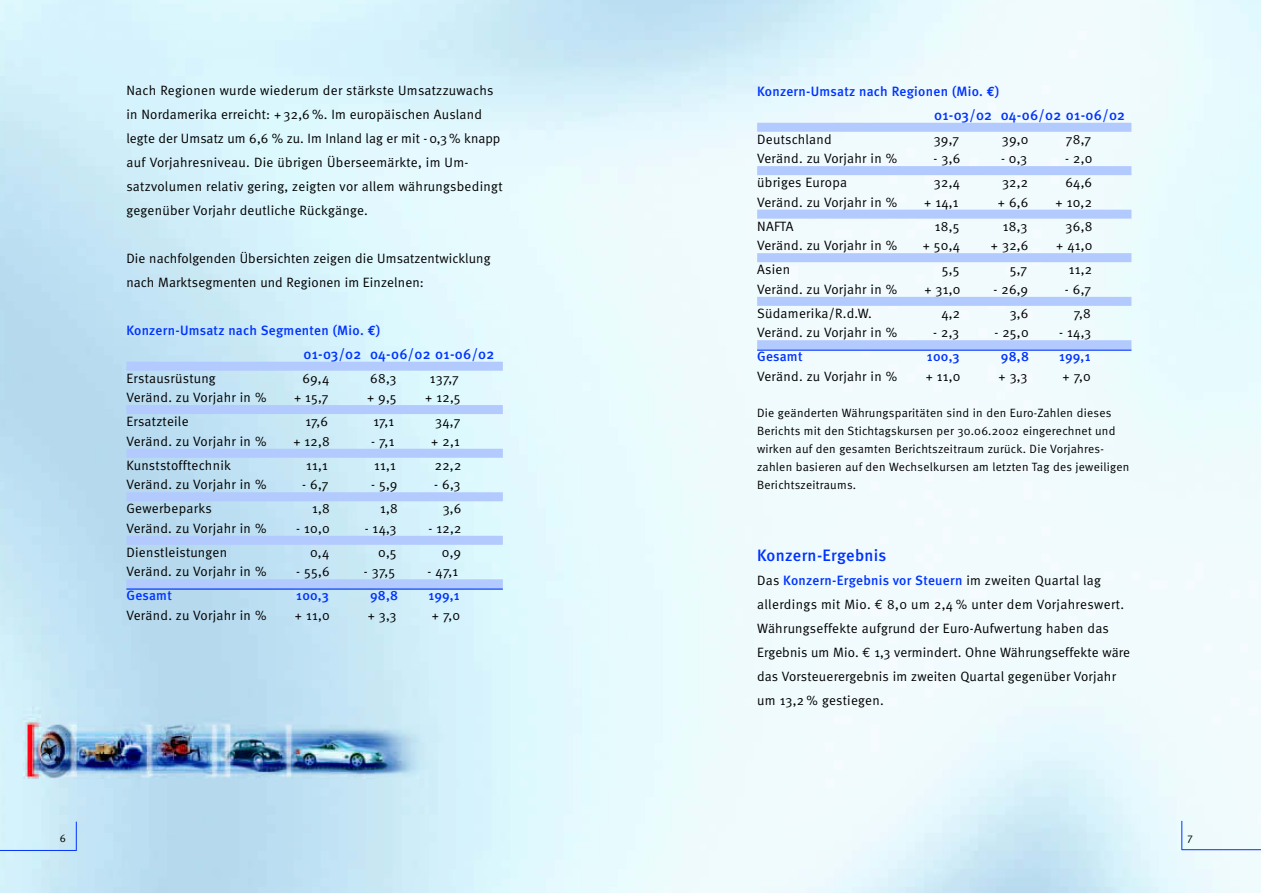
<style>
.page{position:relative;width:1262px;height:893px;background:#fff}
.page>*{position:absolute;margin:0;border:0;box-sizing:border-box;transform-origin:0 0}
.t1{font:500 16.5px "Meta";letter-spacing:.02em;color:#03f}
.t2{font:500 14.25px "Meta";letter-spacing:.01em;color:#03f}
.t3{font:13.5px/24px "Meta Normal";letter-spacing:.015em;color:#000}
.t4{font:500 13.5px "Meta";letter-spacing:.02em;color:#03f}
.t5{font:12px/18px "Meta Normal";letter-spacing:.02em;color:#000}
.t6{font:10.8px "Meta Normal";color:#000}
.s1{font-family:"Euro Mono";font-weight:700}
.s2{font-family:"Meta Normal";font-weight:400;color:#000}
.s3{font-family:"Euro Mono"}
</style>
<div class="page">
<img style="left:1px;top:0;width:1259px;height:892px">
<div style="left:757px;top:123px;width:374px;height:9px;background:#b3caff"></div>
<div style="left:757px;top:166px;width:374px;height:9px;background:#b3caff"></div>
<div style="left:757px;top:210px;width:374px;height:9px;background:#b3caff"></div>
<div style="left:757px;top:253px;width:374px;height:9px;background:#b3caff"></div>
<div style="left:757px;top:297px;width:374px;height:9px;background:#b3caff"></div>
<div style="left:757px;top:340px;width:374px;height:9px;background:#b3caff"></div>
<hr style="left:757px;top:349px;width:374px;height:2px;background:#03f">
<hr style="left:1181px;top:849px;width:79px;height:1px;background:#03f">
<svg style="left:1181px;top:820px;width:1px;height:29px"></svg>
<div style="left:126px;top:362px;width:377px;height:8px;background:#b3caff"></div>
<div style="left:126px;top:405px;width:377px;height:9px;background:#b3caff"></div>
<div style="left:126px;top:448px;width:377px;height:10px;background:#b3caff"></div>
<div style="left:126px;top:492px;width:377px;height:9px;background:#b3caff"></div>
<div style="left:126px;top:536px;width:377px;height:8px;background:#b3caff"></div>
<div style="left:126px;top:579px;width:377px;height:9px;background:#b3caff"></div>
<hr style="left:126px;top:588px;width:377px;height:1px;background:#03f">
<hr style="left:1px;top:850px;width:76px;height:1px;background:#03f">
<svg style="left:76px;top:821px;width:1px;height:29px"></svg>
<p class="t3" style="left:126px;top:79px;width:377px">Nach Regionen wurde wiederum der stärkste Umsatzzuwachs in Nordamerika erreicht: + 32,6 %. Im europäischen Ausland legte der Umsatz um 6,6 % zu. Im Inland lag er mit - 0,3 % knapp auf Vorjahresniveau. Die übrigen Überseemärkte, im Um&shy;satzvolumen relativ gering, zeigten vor allem währungsbedingt gegenüber Vorjahr deutliche Rückgänge.</p>
<p class="t3" style="left:126px;top:247px;width:365px">Die nachfolgenden Übersichten zeigen die Umsatzentwicklung nach Marktsegmenten und Regionen im Einzelnen:</p>
<p class="t4" style="left:126px;top:325px;width:255px">Konzern-Umsatz nach Segmenten (Mio. <span class="s1">€</span>)</p>
<p class="t2" style="left:303px;top:348px;width:192px">01-03/02 04-06/02 01-06/02</p>
<p class="t3" style="left:126px;top:367px;width:91px">Erstausrüstung</p>
<p class="t3" style="left:302px;top:367px;width:28px">69,4</p>
<p class="t3" style="left:370px;top:367px;width:28px">68,3</p>
<p class="t3" style="left:430px;top:367px;width:30px">137,7</p>
<p class="t3" style="left:126px;top:386px;width:142px">Veränd. zu Vorjahr in %</p>
<p class="t3" style="left:294px;top:386px;width:36px">+ 15,7</p>
<p class="t3" style="left:367px;top:386px;width:31px">+ 9,5</p>
<p class="t3" style="left:425px;top:386px;width:37px">+ 12,5</p>
<p class="t3" style="left:126px;top:410px;width:64px">Ersatzteile</p>
<p class="t3" style="left:305px;top:410px;width:24px">17,6</p>
<p class="t3" style="left:373px;top:410px;width:22px">17,1</p>
<p class="t3" style="left:435px;top:410px;width:27px">34,7</p>
<p class="t3" style="left:126px;top:430px;width:142px">Veränd. zu Vorjahr in %</p>
<p class="t3" style="left:293px;top:430px;width:38px">+ 12,8</p>
<p class="t3" style="left:371px;top:430px;width:25px">- 7,1</p>
<p class="t3" style="left:431px;top:430px;width:30px">+ 2,1</p>
<p class="t3" style="left:126px;top:454px;width:106px">Kunststofftechnik</p>
<p class="t3" style="left:306px;top:454px;width:23px">11,1</p>
<p class="t3" style="left:374px;top:454px;width:23px">11,1</p>
<p class="t3" style="left:435px;top:454px;width:28px">22,2</p>
<p class="t3" style="left:126px;top:473px;width:142px">Veränd. zu Vorjahr in %</p>
<p class="t3" style="left:302px;top:473px;width:28px">- 6,7</p>
<p class="t3" style="left:371px;top:473px;width:28px">- 5,9</p>
<p class="t3" style="left:434px;top:473px;width:28px">- 6,3</p>
<p class="t3" style="left:126px;top:497px;width:87px">Gewerbeparks</p>
<p class="t3" style="left:312px;top:497px;width:19px">1,8</p>
<p class="t3" style="left:380px;top:497px;width:19px">1,8</p>
<p class="t3" style="left:443px;top:497px;width:20px">3,6</p>
<p class="t3" style="left:126px;top:517px;width:142px">Veränd. zu Vorjahr in %</p>
<p class="t3" style="left:296px;top:517px;width:35px">- 10,0</p>
<p class="t3" style="left:365px;top:517px;width:33px">- 14,3</p>
<p class="t3" style="left:428px;top:517px;width:35px">- 12,2</p>
<p class="t3" style="left:126px;top:541px;width:102px">Dienstleistungen</p>
<p class="t3" style="left:310px;top:541px;width:21px">0,4</p>
<p class="t3" style="left:378px;top:541px;width:20px">0,5</p>
<p class="t3" style="left:442px;top:541px;width:21px">0,9</p>
<p class="t3" style="left:126px;top:560px;width:142px">Veränd. zu Vorjahr in %</p>
<p class="t3" style="left:296px;top:560px;width:35px">- 55,6</p>
<p class="t3" style="left:364px;top:560px;width:33px">- 37,5</p>
<p class="t3" style="left:427px;top:560px;width:32px">- 47,1</p>
<p class="t4" style="left:126px;top:590px;width:47px">Gesamt</p>
<p class="t4" style="left:296px;top:590px;width:34px">100,3</p>
<p class="t4" style="left:370px;top:590px;width:30px">98,8</p>
<p class="t4" style="left:428px;top:590px;width:33px">199,1</p>
<p class="t3" style="left:126px;top:604px;width:142px">Veränd. zu Vorjahr in %</p>
<p class="t3" style="left:295px;top:604px;width:36px">+ 11,0</p>
<p class="t3" style="left:368px;top:604px;width:30px">+ 3,3</p>
<p class="t3" style="left:432px;top:604px;width:30px">+ 7,0</p>
<p class="t6" style="left:60px;top:834px;width:8px">6</p>
<p class="t4" style="left:757px;top:86px;width:244px">Konzern-Umsatz nach Regionen (Mio. <span class="s1">€</span>)</p>
<p class="t2" style="left:934px;top:109px;width:192px">01-03/02 04-06/02 01-06/02</p>
<p class="t3" style="left:757px;top:128px;width:76px">Deutschland</p>
<p class="t3" style="left:933px;top:128px;width:27px">39,7</p>
<p class="t3" style="left:1001px;top:128px;width:28px">39,0</p>
<p class="t3" style="left:1065px;top:128px;width:27px">78,7</p>
<p class="t3" style="left:757px;top:147px;width:142px">Veränd. zu Vorjahr in %</p>
<p class="t3" style="left:933px;top:147px;width:28px">- 3,6</p>
<p class="t3" style="left:1001px;top:147px;width:28px">- 0,3</p>
<p class="t3" style="left:1065px;top:147px;width:29px">- 2,0</p>
<p class="t3" style="left:757px;top:171px;width:91px">übriges Europa</p>
<p class="t3" style="left:934px;top:171px;width:28px">32,4</p>
<p class="t3" style="left:1002px;top:171px;width:28px">32,2</p>
<p class="t3" style="left:1065px;top:171px;width:28px">64,6</p>
<p class="t3" style="left:757px;top:191px;width:142px">Veränd. zu Vorjahr in %</p>
<p class="t3" style="left:924px;top:191px;width:36px">+ 14,1</p>
<p class="t3" style="left:997px;top:191px;width:32px">+ 6,6</p>
<p class="t3" style="left:1055px;top:191px;width:38px">+ 10,2</p>
<p class="t3" style="left:757px;top:215px;width:38px">NAFTA</p>
<p class="t3" style="left:934px;top:215px;width:26px">18,5</p>
<p class="t3" style="left:1003px;top:215px;width:26px">18,3</p>
<p class="t3" style="left:1065px;top:215px;width:28px">36,8</p>
<p class="t3" style="left:757px;top:234px;width:142px">Veränd. zu Vorjahr in %</p>
<p class="t3" style="left:922px;top:234px;width:39px">+ 50,4</p>
<p class="t3" style="left:991px;top:234px;width:39px">+ 32,6</p>
<p class="t3" style="left:1056px;top:234px;width:38px">+ 41,0</p>
<p class="t3" style="left:757px;top:258px;width:34px">Asien</p>
<p class="t3" style="left:942px;top:258px;width:19px">5,5</p>
<p class="t3" style="left:1010px;top:258px;width:19px">5,7</p>
<p class="t3" style="left:1068px;top:258px;width:25px">11,2</p>
<p class="t3" style="left:757px;top:278px;width:142px">Veränd. zu Vorjahr in %</p>
<p class="t3" style="left:924px;top:278px;width:38px">+ 31,0</p>
<p class="t3" style="left:993px;top:278px;width:36px">- 26,9</p>
<p class="t3" style="left:1064px;top:278px;width:28px">- 6,7</p>
<p class="t3" style="left:757px;top:302px;width:116px">Südamerika/R.d.W.</p>
<p class="t3" style="left:941px;top:302px;width:20px">4,2</p>
<p class="t3" style="left:1009px;top:302px;width:20px">3,6</p>
<p class="t3" style="left:1073px;top:302px;width:18px">7,8</p>
<p class="t3" style="left:757px;top:321px;width:142px">Veränd. zu Vorjahr in %</p>
<p class="t3" style="left:933px;top:321px;width:27px">- 2,3</p>
<p class="t3" style="left:994px;top:321px;width:36px">- 25,0</p>
<p class="t3" style="left:1059px;top:321px;width:33px">- 14,3</p>
<p class="t4" style="left:757px;top:351px;width:47px">Gesamt</p>
<p class="t4" style="left:927px;top:351px;width:34px">100,3</p>
<p class="t4" style="left:1000px;top:351px;width:30px">98,8</p>
<p class="t4" style="left:1059px;top:351px;width:33px">199,1</p>
<p class="t3" style="left:757px;top:365px;width:142px">Veränd. zu Vorjahr in %</p>
<p class="t3" style="left:925px;top:365px;width:36px">+ 11,0</p>
<p class="t3" style="left:998px;top:365px;width:30px">+ 3,3</p>
<p class="t3" style="left:1062px;top:365px;width:30px">+ 7,0</p>
<p class="t5" style="left:757px;top:404px;width:374px">Die geänderten Währungsparitäten sind in den Euro-Zahlen dieses Berichts mit den Stichtagskursen per 30.06.2002 eingerechnet und wirken auf den gesamten Berichtszeitraum zurück. Die Vorjahres&shy;zahlen basieren auf den Wechselkursen am letzten Tag des jeweiligen Berichtszeitraums.</p>
<p class="t1" style="left:757px;top:549px;width:131px">Konzern-Ergebnis</p>
<p class="t4" style="left:757px;top:575px;width:345px"><span class="s2">Das</span> Konzern-Ergebnis vor Steuern <span class="s2">im zweiten Quartal lag</span></p>
<p class="t3" style="left:757px;top:593px;width:374px">allerdings mit Mio. <span class="s3">€</span> 8,0 um 2,4 % unter dem Vorjahreswert.<br>Währungseffekte aufgrund der Euro-Aufwertung haben das Ergebnis um Mio. <span class="s3">€</span> 1,3 vermindert. Ohne Währungseffekte wäre das Vorsteuerergebnis im zweiten Quartal gegenüber Vorjahr um 13,2 % gestiegen.</p>
<p class="t6" style="left:1187px;top:833px;width:7px">7</p>
</div>
